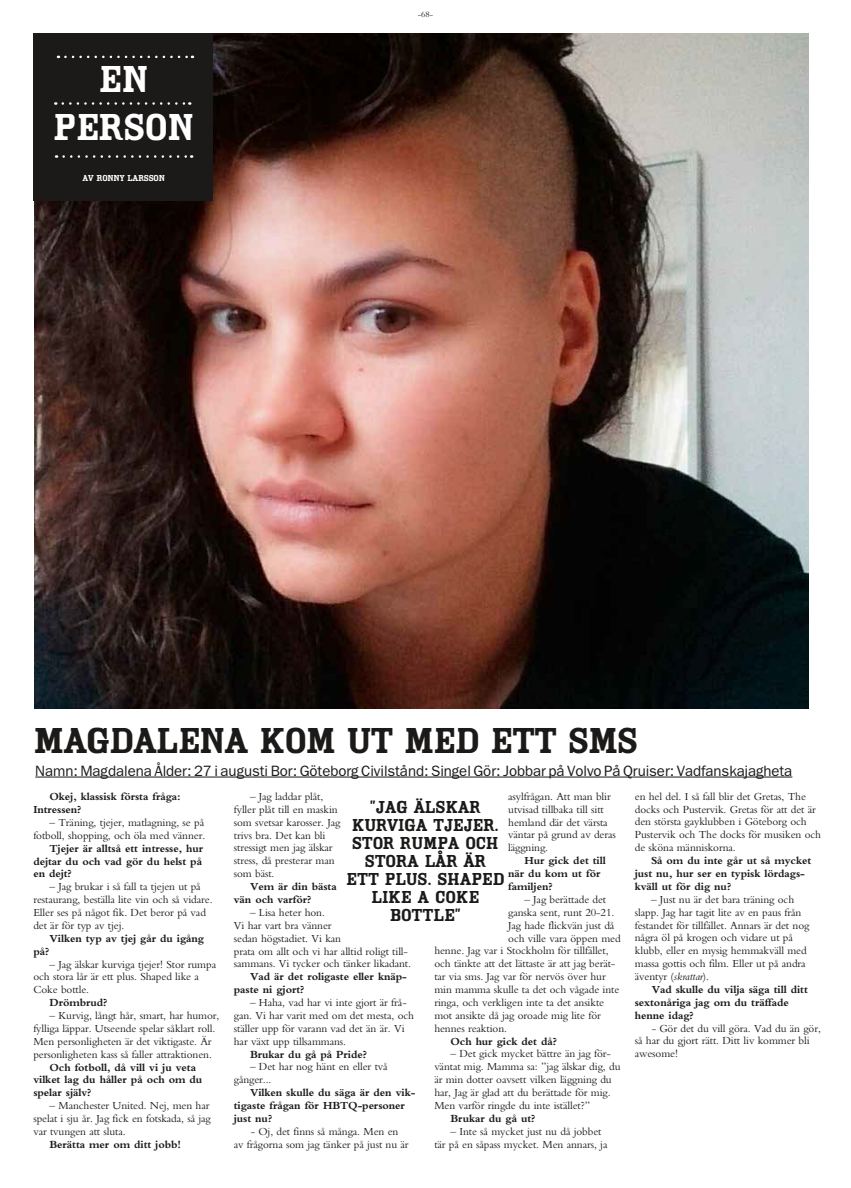
<style>
.page{position:relative;width:851px;height:1188px;background:#fff}
.page>*{position:absolute;margin:0;border:0;box-sizing:border-box;transform-origin:0 0}
.t1{font:32.5px/48.4px "Cam";letter-spacing:-.015em;color:#fff;text-align:center}
.t2{font:31.25px "Cam";letter-spacing:-.035em;color:#1b1a19}
.t3{font:15px "Franklin Gothic LT";letter-spacing:-.005em;color:#1b1a19}
.t4{font:15px/18px "Cam";letter-spacing:-.015em;color:#1b1a19;text-align:center}
.t5{font:11.25px/12.9px "Bembo";letter-spacing:-.005em;color:#1b1a19}
.t6{font:700 11.25px/12.9px "Bembo";letter-spacing:-.005em;color:#1b1a19}
.t7{font:8.75px "Bembo";color:#1b1a19}
.t8{font:7.5px "Cam";letter-spacing:-.025em;color:#fff}
.s1{font-style:italic}
</style>
<div class="page">
<img style="left:34px;top:33px;width:774px;height:675px">
<hr style="left:35px;top:776px;width:757px;height:1px;background:#1b1a19">
<div style="left:33px;top:33px;width:180px;height:168px;background:#1b1a19"></div>
<svg style="left:63px;top:102px;width:127px;height:3px"></svg>
<svg style="left:64px;top:155px;width:128px;height:3px"></svg>
<svg style="left:65px;top:56px;width:128px;height:2px"></svg>
<h1 class="t1" style="left:53px;top:55px;width:142px">EN<br>PERSON</h1>
<p class="t8" style="left:82px;top:172px;width:84px">AV RONNY LARSSON</p>
<p class="t7" style="left:417px;top:9px;width:17px">-68-</p>
<h2 class="t2" style="left:33px;top:717px;width:606px">MAGDALENA KOM UT MED ETT SMS</h2>
<p class="t6" style="left:33px;top:789px;width:149px;text-indent:16px">Okej, klassisk första fråga:<br>Intressen?</p>
<p class="t5" style="left:33px;top:815px;width:173px;text-align:right">– Träning, tjejer, matlagning, se på fotboll, shopping, och öla med vänner.</p>
<p class="t6" style="left:33px;top:841px;width:171px;text-align:justify;text-indent:16px">Tjejer är alltså ett intresse, hur dejtar du och vad gör du helst på en dejt?</p>
<p class="t5" style="left:33px;top:879px;width:181px;text-indent:16px">– Jag brukar i så fall ta tjejen ut på restaurang, beställa lite vin och så vidare.<br>Eller ses på något fik. Det beror på vad det är för typ av tjej.</p>
<p class="t6" style="left:49px;top:931px;width:156px">Vilken typ av tjej går du igång</p>
<p class="t6" style="left:33px;top:944px;width:17px">på?</p>
<p class="t5" style="left:33px;top:957px;width:184px;text-indent:16px">– Jag älskar kurviga tjejer! Stor rumpa och stora lår är ett plus. Shaped like a<br>Coke bottle.</p>
<p class="t6" style="left:49px;top:995px;width:59px">Drömbrud?</p>
<p class="t5" style="left:33px;top:1008px;width:188px;text-indent:16px">– Kurvig, långt hår, smart, har humor, fylliga läppar. Utseende spelar såklart roll.<br>Men personligheten är det viktigaste. Är personligheten kass så faller attraktionen.</p>
<p class="t6" style="left:33px;top:1060px;width:170px;text-indent:16px">Och fotboll, då vill vi ju veta vilket lag du håller på och om du spelar själv?</p>
<p class="t5" style="left:33px;top:1098px;width:179px;text-align:justify;text-indent:16px">– Manchester United. Nej, men har spelat i sju år. Jag fick en fotskada, så jag var tvungen att sluta.</p>
<p class="t6" style="left:49px;top:1137px;width:133px">Berätta mer om ditt jobb!</p>
<h3 class="t3" style="left:35px;top:761px;width:758px">Namn: Magdalena Ålder: 27 i augusti Bor: Göteborg Civilstånd: Singel Gör: Jobbar på Volvo På Qruiser: Vadfanskajagheta</h3>
<p class="t5" style="left:634px;top:789px;width:188px">en hel del. I så fall blir det Gretas, The docks och Pustervik. Gretas för att det är den största gayklubben i Göteborg och Pustervik och The docks för musiken och de sköna människorna.</p>
<p class="t6" style="left:634px;top:853px;width:178px;text-indent:16px">Så om du inte går ut så mycket just nu, hur ser en typisk lördags&shy;kväll ut för dig nu?</p>
<p class="t5" style="left:634px;top:892px;width:176px;text-indent:16px">– Just nu är det bara träning och slapp. Jag har tagit lite av en paus från festandet för tillfället. Annars är det nog några öl på krogen och vidare ut på klubb, eller en mysig hemmakväll med massa gottis och film. Eller ut på andra äventyr (<span class="s1">skrattar</span>).</p>
<p class="t6" style="left:634px;top:982px;width:175px;text-indent:17px">Vad skulle du vilja säga till ditt sextonåriga jag om du träffade henne idag?</p>
<p class="t5" style="left:634px;top:1021px;width:188px;text-indent:17px">- Gör det du vill göra. Vad du än gör, så har du gjort rätt. Ditt liv kommer bli awesome!</p>
<p class="t5" style="left:508px;top:789px;width:109px">asylfrågan. Att man blir utvisad tillbaka till sitt hemland där det värsta väntar på grund av deras läggning.</p>
<p class="t6" style="left:508px;top:853px;width:99px;text-indent:16px">Hur gick det till när du kom ut för familjen?</p>
<p class="t5" style="left:524px;top:892px;width:83px">– Jag berättade det</p>
<p class="t5" style="left:508px;top:905px;width:108px">ganska sent, runt 20-21.</p>
<p class="t5" style="left:508px;top:918px;width:108px">Jag hade flickvän just då</p>
<p class="t5" style="left:508px;top:931px;width:114px">och ville vara öppen med</p>
<p class="t5" style="left:434px;top:943px;width:176px">henne. Jag var i Stockholm för tillfället,</p>
<p class="t5" style="left:434px;top:956px;width:182px">och tänkte att det lättaste är att jag berät-</p>
<p class="t5" style="left:434px;top:969px;width:173px">tar via sms. Jag var för nervös över hur</p>
<p class="t5" style="left:434px;top:982px;width:186px">min mamma skulle ta det och vågade inte</p>
<p class="t5" style="left:434px;top:995px;width:171px">ringa, och verkligen inte ta det ansikte</p>
<p class="t5" style="left:434px;top:1008px;width:168px">mot ansikte då jag oroade mig lite för</p>
<p class="t5" style="left:434px;top:1021px;width:74px">hennes reaktion.</p>
<p class="t6" style="left:450px;top:1034px;width:108px">Och hur gick det då?</p>
<p class="t5" style="left:434px;top:1046px;width:188px;text-indent:16px">– Det gick mycket bättre än jag för&shy;väntat mig. Mamma sa: ”jag älskar dig, du är min dotter oavsett vilken läggning du har, Jag är glad att du berättade för mig.<br>Men varför ringde du inte istället?”</p>
<p class="t6" style="left:450px;top:1111px;width:86px">Brukar du gå ut?</p>
<p class="t5" style="left:434px;top:1124px;width:175px;text-indent:16px">– Inte så mycket just nu då jobbet tär på en såpass mycket. Men annars, ja</p>
<p class="t5" style="left:234px;top:789px;width:108px;text-indent:16px">– Jag laddar plåt, fyller plåt till en maskin som svetsar karosser. Jag trivs bra. Det kan bli stressigt men jag älskar stress, då presterar man som bäst.</p>
<p class="t6" style="left:234px;top:879px;width:104px;text-indent:16px">Vem är din bästa vän och varför?</p>
<p class="t5" style="left:234px;top:905px;width:179px;text-indent:16px">– Lisa heter hon.<br>Vi har vart bra vänner<br>sedan högstadiet. Vi kan<br>prata om allt och vi har alltid roligt till&shy;sammans. Vi tycker och tänker likadant.</p>
<p class="t6" style="left:234px;top:969px;width:174px;text-indent:16px">Vad är det roligaste eller knäp&shy;paste ni gjort?</p>
<p class="t5" style="left:234px;top:995px;width:182px;text-indent:16px">– Haha, vad har vi inte gjort är frå&shy;gan. Vi har varit med om det mesta, och ställer upp för varann vad det än är. Vi har växt upp tillsammans.</p>
<p class="t6" style="left:250px;top:1047px;width:118px">Brukar du gå på Pride?</p>
<p class="t5" style="left:234px;top:1059px;width:155px;text-indent:16px">– Det har nog hänt en eller två gånger...</p>
<p class="t6" style="left:234px;top:1085px;width:183px;text-indent:16px">Vilken skulle du säga är den vik&shy;tigaste frågan för HBTQ-personer just nu?</p>
<p class="t5" style="left:234px;top:1124px;width:176px;text-align:center">- Oj, det finns så många. Men en<br>av frågorna som jag tänker på just nu är</p>
<h3 class="t4" style="left:346px;top:798px;width:160px">”JAG ÄLSKAR<br>KURVIGA TJEJER.<br>STOR RUMPA OCH<br>STORA LÅR ÄR<br>ETT PLUS. SHAPED<br>LIKE A COKE<br>BOTTLE”</h3>
</div>
